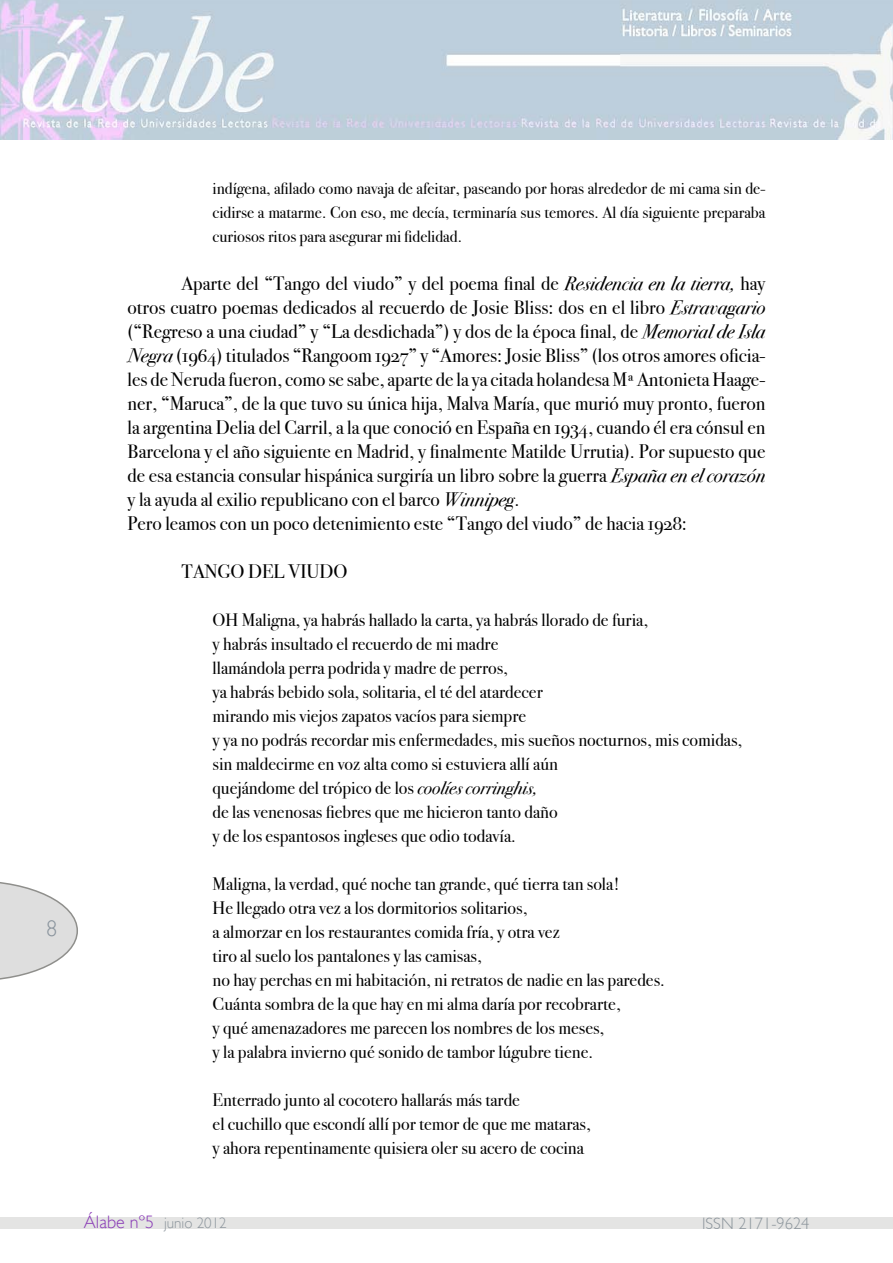
<style>
.page{position:relative;width:893px;height:1263px;background:#fff}
.page>*{position:absolute;margin:0;border:0;box-sizing:border-box;transform-origin:0 0}
.t1{font:300 22.5px "Gill Sans";color:#8a949d}
.t2{font:19.5px/24px "Bodoni Svty Two OSITCTT Book";color:#000}
.t3{font:18px/24px "Bodoni Svty Two OSITCTT Book";color:#000}
.t4{font:16.5px/24px "Bodoni Svty Two OSITCTT Book";color:#000;text-align:justify}
.t5{font:300 16.5px "Gill Sans";color:#8c959c}
.t6{font:300 15px "Gill Sans";color:#8c959c}
.s1{font-family:"Bodoni Svty Two OSITCTT Book It"}
.s2{font-size:18px;color:#893ab6}
</style>
<div class="page">
<svg style="left:0;top:882px;width:78px;height:98px"></svg>
<div style="left:0;top:1218px;width:893px;height:11px;background:#e4e4e3"></div>
<img style="left:0;top:0;width:893px;height:139px">
<p class="t1" style="left:46px;top:916px;width:13px">8</p>
<p class="t4" style="left:213px;top:176px;width:554px">indígena, afilado como navaja de afeitar, paseando por horas alrededor de mi cama sin de&shy;cidirse a matarme. Con eso, me decía, terminaría sus temores. Al día siguiente preparaba curiosos ritos para asegurar mi fidelidad.</p>
<p class="t2" style="left:128px;top:271px;width:639px;text-indent:54px">Aparte del “Tango del viudo” y del poema final de <span class="s1">Residencia en la tierra,</span> hay otros cuatro poemas dedicados al recuerdo de Josie Bliss: dos en el libro <span class="s1">Estravagario </span>(“Regreso a una ciudad” y “La desdichada”) y dos de la época final, de <span class="s1">Memorial de Isla Negra</span> (1964) titulados “Rangoom 1927” y “Amores: Josie Bliss” (los otros amores oficia&shy;les de Neruda fueron, como se sabe, aparte de la ya citada holandesa Mª Antonieta Haage&shy;ner, “Maruca”, de la que tuvo su única hija, Malva María, que murió muy pronto, fueron la argentina Delia del Carril, a la que conoció en España en 1934, cuando él era cónsul en Barcelona y el año siguiente en Madrid, y finalmente Matilde Urrutia). Por supuesto que de esa estancia consular hispánica surgiría un libro sobre la guerra <span class="s1">España en el corazón </span>y la ayuda al exilio republicano con el barco <span class="s1">Winnipeg</span>.<br>Pero leamos con un poco detenimiento este “Tango del viudo” de hacia 1928:</p>
<p class="t2" style="left:182px;top:560px;width:167px">TANGO DEL VIUDO</p>
<p class="t3" style="left:213px;top:608px;width:531px">OH Maligna, ya habrás hallado la carta, ya habrás llorado de furia,<br>y habrás insultado el recuerdo de mi madre<br>llamándola perra podrida y madre de perros,<br>ya habrás bebido sola, solitaria, el té del atardecer<br>mirando mis viejos zapatos vacíos para siempre<br>y ya no podrás recordar mis enfermedades, mis sueños nocturnos, mis comidas, sin maldecirme en voz alta como si estuviera allí aún<br>quejándome del trópico de los <span class="s1">coolíes corringhis,<br></span>de las venenosas fiebres que me hicieron tanto daño<br>y de los espantosos ingleses que odio todavía.</p>
<p class="t3" style="left:213px;top:872px;width:454px">Maligna, la verdad, qué noche tan grande, qué tierra tan sola!<br>He llegado otra vez a los dormitorios solitarios,<br>a almorzar en los restaurantes comida fría, y otra vez<br>tiro al suelo los pantalones y las camisas,<br>no hay perchas en mi habitación, ni retratos de nadie en las paredes.<br>Cuánta sombra de la que hay en mi alma daría por recobrarte,<br>y qué amenazadores me parecen los nombres de los meses,<br>y la palabra invierno qué sonido de tambor lúgubre tiene.</p>
<p class="t3" style="left:213px;top:1088px;width:380px">Enterrado junto al cocotero hallarás más tarde<br>el cuchillo que escondí allí por temor de que me mataras, y ahora repentinamente quisiera oler su acero de cocina</p>
<p class="t6" style="left:84px;top:1214px;width:144px"><span class="s2">Álabe nº5</span> junio 2012</p>
<p class="t5" style="left:702px;top:1214px;width:109px">ISSN 2171-9624</p>
</div>
